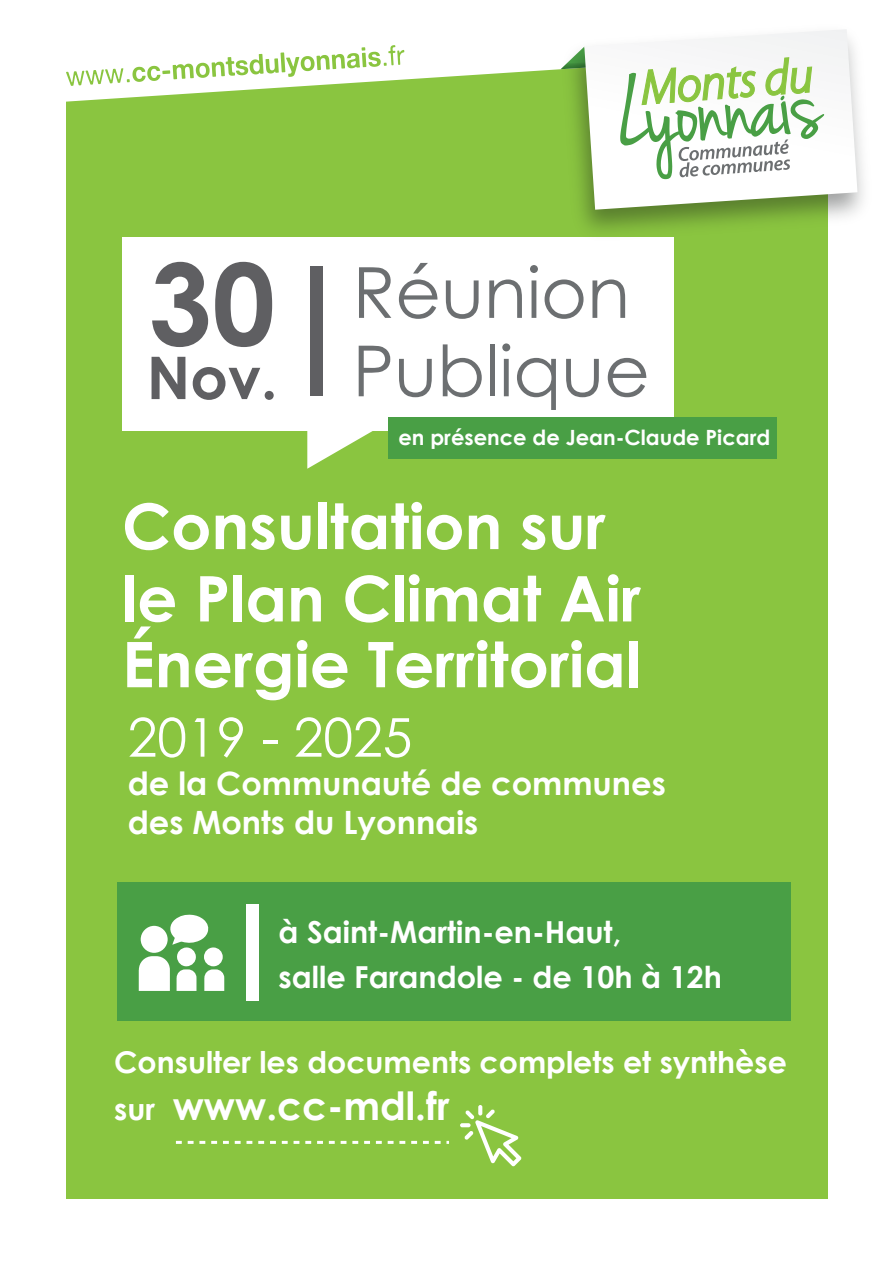
<style>
.page{position:relative;width:893px;height:1263px;background:#fff}
.page>*{position:absolute;margin:0;border:0;box-sizing:border-box;transform-origin:0 0}
.t1{font:700 112.95px "Century Gothic";color:#5f5f62}
.t2{font:70.5px/78.4px "Century Gothic";color:#6c6f71}
.t3{font:700 63px/138.1px "Century Gothic";color:#fff}
.t4{font:700 58.95px "Century Gothic";color:#5f5f62}
.t5{font:53.55px "Century Gothic";color:#fff}
.t6{font:700 39px "Century Gothic";color:#fff}
.t7{font:700 32.1px/38.5px "Century Gothic";color:#fff}
.t8{font:700 30.3px/45px "Century Gothic";color:#fff}
.t9{font:700 30px "Century Gothic";color:#fff}
.t10{font:700 21px "Century Gothic";color:#fff}
.s1{font-size:30px}
</style>
<div class="page">
<div style="left:66px;top:38px;width:762px;height:1161px;background:#8ac540"></div>
<div style="left:122px;top:237px;width:552px;height:194px;background:#fff"></div>
<svg style="left:66px;top:38px;width:488px;height:64px;fill:#fff"></svg>
<svg style="left:66px;top:45px;width:338px;height:41px;background:#e7f3d9"></svg>
<img style="left:554px;top:38px;width:310px;height:193px">
<svg style="left:584px;top:29px;width:273px;height:181px"></svg>
<svg style="left:620px;top:38px;width:204px;height:141px;background:#d7e6d1"></svg>
<svg style="left:307px;top:375px;width:66px;height:94px"></svg>
<div style="left:117px;top:882px;width:674px;height:139px;background:#499f45"></div>
<div style="left:310px;top:267px;width:12px;height:129px;background:#5f5f62"></div>
<svg style="left:460px;top:1123px;width:11px;height:4px"></svg>
<svg style="left:478px;top:1105px;width:4px;height:10px"></svg>
<svg style="left:464px;top:1109px;width:57px;height:57px"></svg>
<svg style="left:176px;top:1141px;width:273px;height:3px"></svg>
<div style="left:388px;top:417px;width:389px;height:42px;background:#499f45"></div>
<svg style="left:139px;top:914px;width:85px;height:77px"></svg>
<div style="left:247px;top:904px;width:12px;height:96px;background:#fff"></div>
<h1 class="t1" style="left:149px;top:218px;width:128px">30</h1>
<p class="t4" style="left:147px;top:333px;width:132px">Nov.</p>
<p class="t2" style="left:353px;top:252px;width:299px">Réunion<br>Publique</p>
<p class="t10" style="left:398px;top:421px;width:373px">en présence de Jean-Claude Picard</p>
<p class="t3" style="left:122px;top:454px;width:520px">Consultation sur<br>Énergie Territorial</p>
<p class="t5" style="left:128px;top:700px;width:286px">2019 - 2025</p>
<p class="t7" style="left:128px;top:763px;width:540px">de la Communauté de communes des Monts du Lyonnais</p>
<p class="t3" style="left:122px;top:527px;width:520px">le Plan Climat Air</p>
<p class="t8" style="left:278px;top:908px;width:445px">à Saint-Martin-en-Haut,<br>salle Farandole - de 10h à 12h</p>
<p class="t9" style="left:114px;top:1040px;width:674px">Consulter les documents complets et synthèse</p>
<p class="t6" style="left:114px;top:1076px;width:337px"><span class="s1">sur</span> www.cc-mdl.fr</p>
</div>
